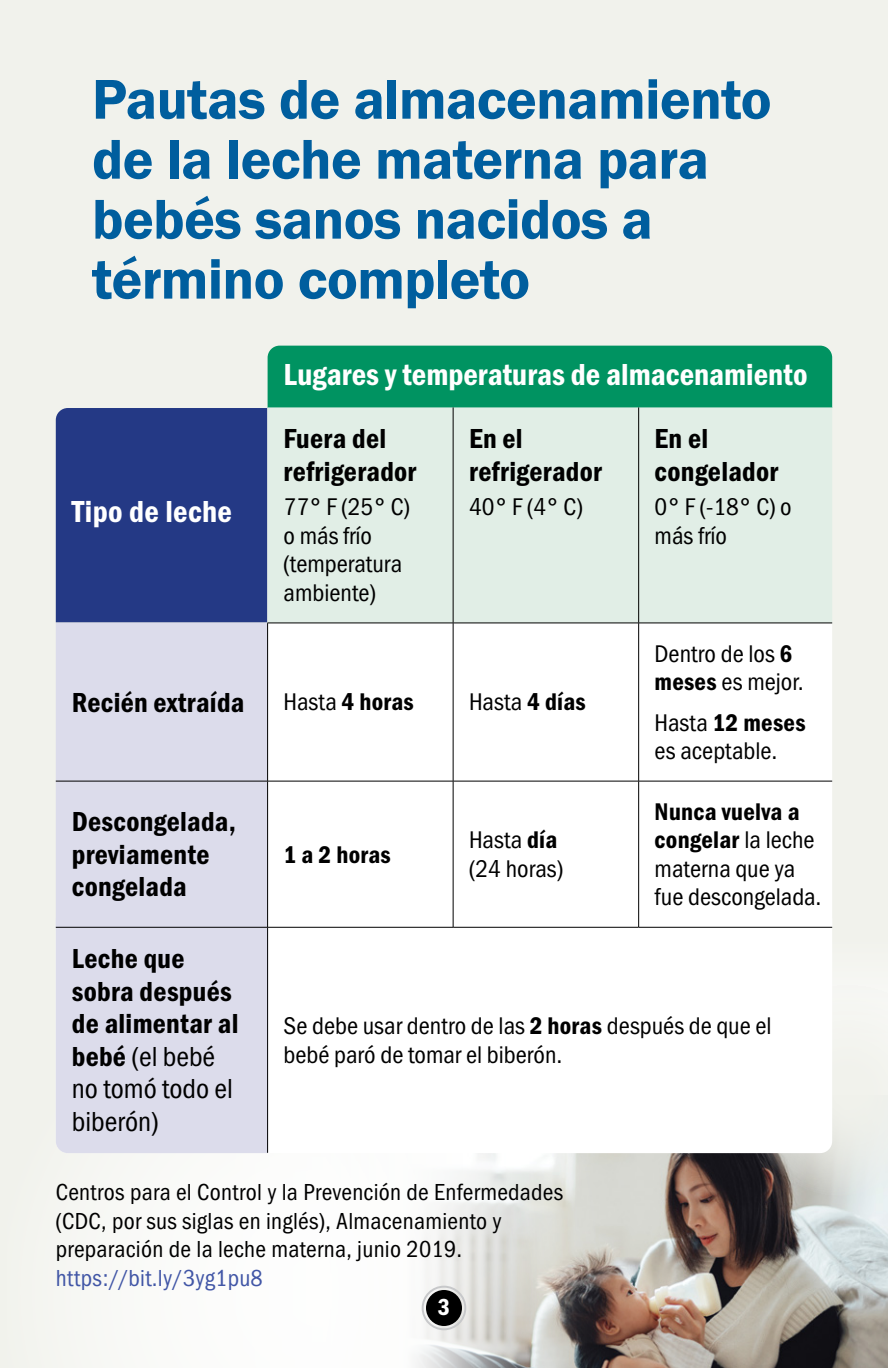
<style>
.page{position:relative;width:888px;height:1368px;background:#fff}
.page>*{position:absolute;margin:0;border:0;box-sizing:border-box;transform-origin:0 0}
.t1{font:58px/60px "Franklin Gothic URW Dem";letter-spacing:-.01em;color:#005e9e}
.t2{font:31.6px "Franklin Gothic URW Con Dem";color:#fff}
.t3{font:28.4px/32.4px "Franklin Gothic URW Con Dem";letter-spacing:.01em;color:#000}
.t4{font:28.4px/32.4px "Franklin Gothic URW Cond";color:#000}
.t5{font:25px/28.4px "Franklin Gothic URW Cond";color:#000}
.t6{font:25px/28.4px "Franklin Gothic URW Con Dem";letter-spacing:.01em;color:#000}
.t7{font:24px/28.4px "Franklin Gothic URW Cond";letter-spacing:.01em;color:#000}
.t8{font:24px "Franklin Gothic URW Cond";letter-spacing:.01em;color:#4156a6}
.t9{font:24px "Franklin Gothic URW Con Dem";color:#fff}
.s1{font-family:"Franklin Gothic URW Cond"}
.s2{font-family:"Franklin Gothic URW Con Dem"}
</style>
<div class="page">
<img style="left:624px;top:1153px;width:264px;height:215px">
<div style="left:0;top:0;width:888px;height:1050px;background:#f1f2ec"></div>
<svg style="left:56px;top:346px;width:776px;height:276px;background:#347486"></svg>
<svg style="left:7px;top:1050px;width:617px;height:318px;fill:#f8f8f6"></svg>
<svg style="left:740px;top:1050px;width:148px;height:148px;background:#c6c6c3"></svg>
<div style="left:426px;top:1290px;width:36px;height:36px;background:#000;border-radius:50%"></div>
<div style="left:422px;top:1286px;width:44px;height:44px;border:2px solid #c7c8ca;border-radius:50%"></div>
<div style="left:268px;top:928px;width:564px;height:225px;background:#fff"></div>
<div style="left:56px;top:918px;width:212px;height:235px;background:#dcdceb"></div>
<div style="left:268px;top:407px;width:564px;height:216px;background:#e1eee6"></div>
<div style="left:56px;top:623px;width:211px;height:304px;background:#dcdceb"></div>
<div style="left:268px;top:624px;width:564px;height:303px;background:#fff"></div>
<hr style="left:638px;top:407px;width:1px;height:216px;background:#000">
<hr style="left:453px;top:623px;width:186px;height:1px;background:#000">
<hr style="left:453px;top:623px;width:1px;height:158px;background:#000">
<hr style="left:639px;top:623px;width:193px;height:1px;background:#000">
<hr style="left:638px;top:623px;width:1px;height:158px;background:#000">
<hr style="left:268px;top:781px;width:185px;height:1px;background:#000">
<hr style="left:267px;top:781px;width:1px;height:146px;background:#000">
<hr style="left:453px;top:781px;width:186px;height:1px;background:#000">
<hr style="left:453px;top:781px;width:1px;height:146px;background:#000">
<hr style="left:639px;top:781px;width:193px;height:1px;background:#000">
<hr style="left:638px;top:781px;width:1px;height:146px;background:#000">
<hr style="left:56px;top:927px;width:212px;height:1px;background:#000">
<hr style="left:268px;top:927px;width:185px;height:1px;background:#000">
<hr style="left:267px;top:928px;width:1px;height:225px;background:#000">
<hr style="left:453px;top:927px;width:186px;height:1px;background:#000">
<hr style="left:639px;top:927px;width:193px;height:1px;background:#000">
<hr style="left:453px;top:407px;width:1px;height:216px;background:#000">
<hr style="left:267px;top:623px;width:186px;height:1px;background:#000">
<hr style="left:267px;top:623px;width:1px;height:158px;background:#000">
<hr style="left:56px;top:781px;width:212px;height:1px;background:#000">
<h1 class="t1" style="left:92px;top:68px;width:681px">Pautas de almacenamiento de la leche materna para bebés sanos nacidos a término completo</h1>
<p class="t2" style="left:72px;top:490px;width:162px">Tipo de leche</p>
<p class="t2" style="left:284px;top:354px;width:525px">Lugares y temperaturas de almacenamiento</p>
<p class="t3" style="left:284px;top:422px;width:134px">Fuera del refrigerador</p>
<p class="t5" style="left:284px;top:491px;width:128px">77° F (25° C) o más frío (temperatura ambiente)</p>
<p class="t3" style="left:469px;top:422px;width:134px">En el refrigerador</p>
<p class="t5" style="left:469px;top:491px;width:115px">40° F (4° C)</p>
<p class="t3" style="left:655px;top:422px;width:125px">En el congelador</p>
<p class="t5" style="left:655px;top:491px;width:139px">0° F (-18° C) o más frío</p>
<p class="t3" style="left:72px;top:685px;width:174px">Recién extraída</p>
<p class="t6" style="left:284px;top:687px;width:132px"><span class="s1">Hasta</span> 4 horas</p>
<p class="t5" style="left:469px;top:686px;width:118px">Hasta <span class="s2">4 días</span></p>
<p class="t3" style="left:72px;top:804px;width:166px">Descongelada, previamente congelada</p>
<p class="t6" style="left:284px;top:839px;width:109px">1 a 2 horas</p>
<p class="t5" style="left:469px;top:824px;width:95px">Hasta <span class="s2">día </span>(24 horas)</p>
<p class="t5" style="left:655px;top:637px;width:151px">Dentro de los <span class="s2">6 meses</span> es mejor.</p>
<p class="t6" style="left:655px;top:707px;width:152px"><span class="s1">Hasta</span> 12 meses</p>
<p class="t5" style="left:655px;top:735px;width:124px">es aceptable.</p>
<p class="t6" style="left:655px;top:796px;width:161px">Nunca vuelva a congelar <span class="s1">la leche</span></p>
<p class="t5" style="left:655px;top:853px;width:168px">materna que ya fue descongelada.</p>
<p class="t3" style="left:72px;top:941px;width:168px">Leche que sobra después de alimentar al</p>
<p class="t4" style="left:72px;top:1038px;width:163px"><span class="s2">bebé</span> (el bebé no tomó todo el biberón)</p>
<p class="t5" style="left:284px;top:1010px;width:490px">Se debe usar dentro de las <span class="s2">2 horas</span> después de que el bebé paró de tomar el biberón.</p>
<p class="t7" style="left:56px;top:1176px;width:509px">Centros para el Control y la Prevención de Enfermedades (CDC, por sus siglas en inglés), Almacenamiento y preparación de la leche materna, junio 2019.</p>
<p class="t8" style="left:56px;top:1260px;width:209px">https://bit.ly/3yg1pu8</p>
<p class="t9" style="left:438px;top:1291px;width:14px">3</p>
</div>
